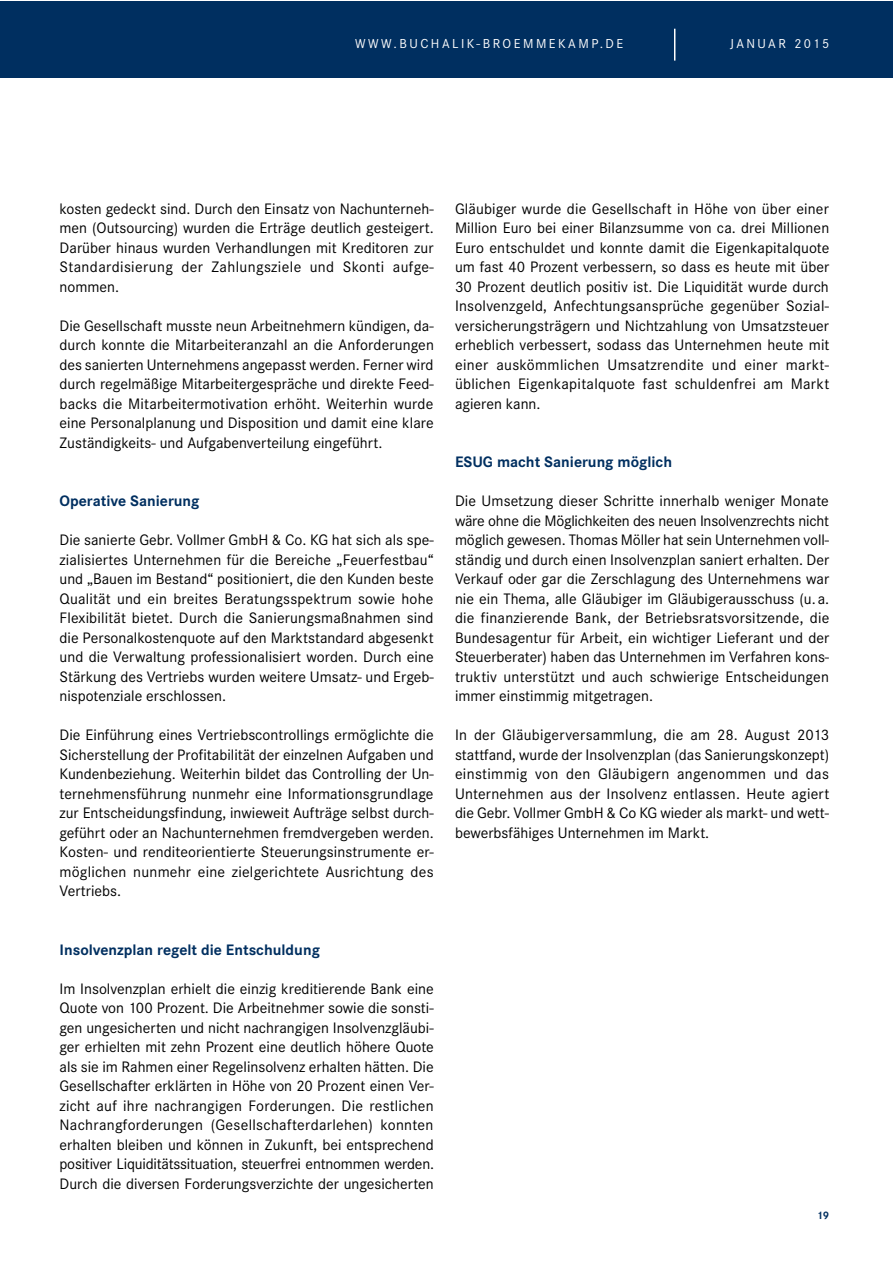
<style>
.page{position:relative;width:893px;height:1263px;background:#fff}
.page>*{position:absolute;margin:0;border:0;box-sizing:border-box;transform-origin:0 0}
.t1{font:15.75px/19.5px "Corporate S";color:#000;text-align:justify}
.t2{font:700 15.75px "Corporate S";color:#002f60}
.t3{font:13.5px "Corporate S";letter-spacing:.185em;color:#fff}
.t4{font:700 11.25px "Corporate S";color:#002f60}
</style>
<div class="page">
<div style="left:0;top:1px;width:892px;height:77px;background:#002f60"></div>
<hr style="left:674px;top:29px;width:1px;height:32px;background:#fff">
<p class="t3" style="left:355px;top:35px;width:270px">WWW.BUCHALIK-BROEMMEKAMP.DE</p>
<p class="t3" style="left:730px;top:35px;width:101px">JANUAR 2015</p>
<p class="t1" style="left:60px;top:199px;width:376px">kosten gedeckt sind. Durch den Einsatz von Nachunterneh&shy;men (Outsourcing) wurden die Erträge deutlich gesteigert.<br>Darüber hinaus wurden Verhandlungen mit Kreditoren zur Standardisierung der Zahlungsziele und Skonti aufge&shy;nommen.</p>
<p class="t1" style="left:60px;top:316px;width:376px">Die Gesellschaft musste neun Arbeitnehmern kündigen, da&shy;durch konnte die Mitarbeiteranzahl an die Anforderungen des sanierten Unternehmens angepasst werden. Ferner wird durch regelmäßige Mitarbeitergespräche und direkte Feed&shy;backs die Mitarbeitermotivation erhöht. Weiterhin wurde eine Personalplanung und Disposition und damit eine klare Zuständigkeits- und Aufgabenverteilung eingeführt.</p>
<p class="t2" style="left:60px;top:492px;width:142px">Operative Sanierung</p>
<p class="t1" style="left:60px;top:530px;width:376px">Die sanierte Gebr. Vollmer GmbH &amp; Co. KG hat sich als spe&shy;zialisiertes Unternehmen für die Bereiche „Feuerfestbau“ und „Bauen im Bestand“ positioniert, die den Kunden beste Qualität und ein breites Beratungsspektrum sowie hohe Flexibilität bietet. Durch die Sanierungsmaßnahmen sind die Personalkostenquote auf den Marktstandard abgesenkt und die Verwaltung professionalisiert worden. Durch eine Stärkung des Vertriebs wurden weitere Umsatz- und Ergeb&shy;nispotenziale erschlossen.</p>
<p class="t1" style="left:60px;top:725px;width:376px">Die Einführung eines Vertriebscontrollings ermöglichte die Sicherstellung der Profitabilität der einzelnen Aufgaben und Kundenbeziehung. Weiterhin bildet das Controlling der Un&shy;ternehmensführung nunmehr eine Informationsgrundlage zur Entscheidungsfindung, inwieweit Aufträge selbst durch&shy;geführt oder an Nachunternehmen fremdvergeben werden.<br>Kosten- und renditeorientierte Steuerungsinstrumente er&shy;möglichen nunmehr eine zielgerichtete Ausrichtung des Vertriebs.</p>
<p class="t2" style="left:60px;top:940px;width:262px">Insolvenzplan regelt die Entschuldung</p>
<p class="t1" style="left:60px;top:979px;width:376px">Im Insolvenzplan erhielt die einzig kreditierende Bank eine Quote von 100 Prozent. Die Arbeitnehmer sowie die sonsti&shy;gen ungesicherten und nicht nachrangigen Insolvenzgläubi&shy;ger erhielten mit zehn Prozent eine deutlich höhere Quote als sie im Rahmen einer Regelinsolvenz erhalten hätten. Die Gesellschafter erklärten in Höhe von 20 Prozent einen Ver&shy;zicht auf ihre nachrangigen Forderungen. Die restlichen Nachrangforderungen (Gesellschafterdarlehen) konnten erhalten bleiben und können in Zukunft, bei entsprechend positiver Liquiditätssituation, steuerfrei entnommen werden.<br>Durch die diversen Forderungsverzichte der ungesicherten</p>
<p class="t1" style="left:455px;top:199px;width:376px">Gläubiger wurde die Gesellschaft in Höhe von über einer Million Euro bei einer Bilanzsumme von ca. drei Millionen Euro entschuldet und konnte damit die Eigenkapitalquote um fast 40 Prozent verbessern, so dass es heute mit über 30 Prozent deutlich positiv ist. Die Liquidität wurde durch Insolvenzgeld, Anfechtungsansprüche gegenüber Sozial&shy;versicherungsträgern und Nichtzahlung von Umsatzsteuer erheblich verbessert, sodass das Unternehmen heute mit einer auskömmlichen Umsatzrendite und einer markt&shy;üblichen Eigenkapitalquote fast schuldenfrei am Markt agieren kann.</p>
<p class="t2" style="left:455px;top:453px;width:219px">ESUG macht Sanierung möglich</p>
<p class="t1" style="left:455px;top:491px;width:376px">Die Umsetzung dieser Schritte innerhalb weniger Monate wäre ohne die Möglichkeiten des neuen Insolvenzrechts nicht möglich gewesen. Thomas Möller hat sein Unternehmen voll&shy;ständig und durch einen Insolvenzplan saniert erhalten. Der Verkauf oder gar die Zerschlagung des Unternehmens war nie ein Thema, alle Gläubiger im Gläubigerausschuss (u. a. die finanzierende Bank, der Betriebsratsvorsitzende, die Bundesagentur für Arbeit, ein wichtiger Lieferant und der Steuerberater) haben das Unternehmen im Verfahren kons&shy;truktiv unterstützt und auch schwierige Entscheidungen immer einstimmig mitgetragen.</p>
<p class="t1" style="left:455px;top:725px;width:376px">In der Gläubigerversammlung, die am 28. August 2013 stattfand, wurde der Insolvenzplan (das Sanierungskonzept) einstimmig von den Gläubigern angenommen und das Unternehmen aus der Insolvenz entlassen. Heute agiert die Gebr. Vollmer GmbH &amp; Co KG wieder als markt- und wett&shy;bewerbsfähiges Unternehmen im Markt.</p>
<p class="t4" style="left:817px;top:1209px;width:14px">19</p>
</div>
